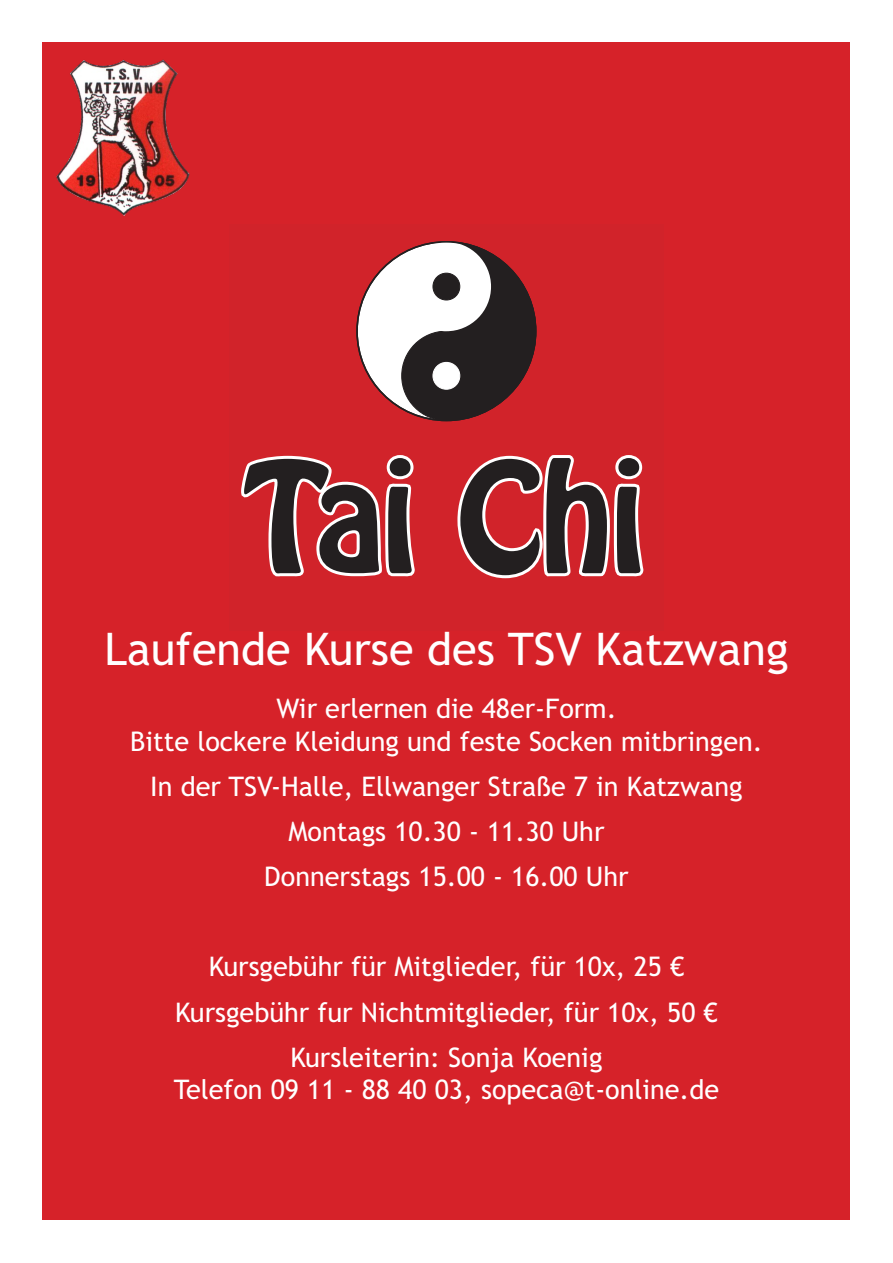
<style>
.page{position:relative;width:893px;height:1263px;background:#fff}
.page>*{position:absolute;margin:0;border:0;box-sizing:border-box;transform-origin:0 0}
.t1{font:135px "Hobo Std";letter-spacing:-.03em;color:#231f20}
.t2{font:45px "Trebuchet MS";color:#fff}
.t3{font:27px/45.2px "Trebuchet MS";color:#fff;text-align:center}
</style>
<div class="page">
<div style="left:43px;top:43px;width:807px;height:1177px;background:#d62229"></div>
<img style="left:57px;top:59px;width:133px;height:157px">
<div style="left:230px;top:224px;width:433px;height:406px;background:#d1232a"></div>
<svg style="left:241px;top:455px;width:174px;height:122px"></svg>
<svg style="left:457px;top:455px;width:187px;height:124px"></svg>
<div style="left:357px;top:242px;width:179px;height:178px;background:#fff;border-radius:50%"></div>
<svg style="left:453px;top:241px;width:84px;height:180px"></svg>
<div style="left:402px;top:331px;width:89px;height:89px;background:#231f20;border-radius:50%"></div>
<div style="left:433px;top:362px;width:27px;height:27px;background:#fff;border-radius:50%"></div>
<div style="left:432px;top:362px;width:28px;height:28px;border:1px solid #fff;border-radius:50%"></div>
<div style="left:402px;top:242px;width:89px;height:89px;background:#fff;border-radius:50%"></div>
<div style="left:433px;top:273px;width:27px;height:27px;background:#231f20;border-radius:50%"></div>
<div style="left:432px;top:273px;width:28px;height:27px;border:1px solid #231f20;border-radius:50%"></div>
<h1 class="t1" style="left:244px;top:461px;width:404px">Tai Chi</h1>
<h2 class="t2" style="left:104px;top:623px;width:686px">Laufende Kurse des TSV Katzwang</h2>
<p class="t3" style="left:130px;top:693px;width:634px;line-height:32.4px">Wir erlernen die 48er-Form.<br>Bitte lockere Kleidung und feste Socken mitbringen.</p>
<p class="t3" style="left:150px;top:764px;width:594px">In der TSV-Halle, Ellwanger Straße 7 in Katzwang<br>Montags 10.30 - 11.30 Uhr<br>Donnerstags 15.00 - 16.00 Uhr</p>
<p class="t3" style="left:175px;top:944px;width:544px">Kursgebühr für Mitglieder, für 10x, 25 €<br>Kursgebühr fur Nichtmitglieder, für 10x, 50 €<br>Kursleiterin: Sonja Koenig</p>
<p class="t3" style="left:174px;top:1067px;width:547px">Telefon 09 11 - 88 40 03, sopeca@t-online.de</p>
</div>
